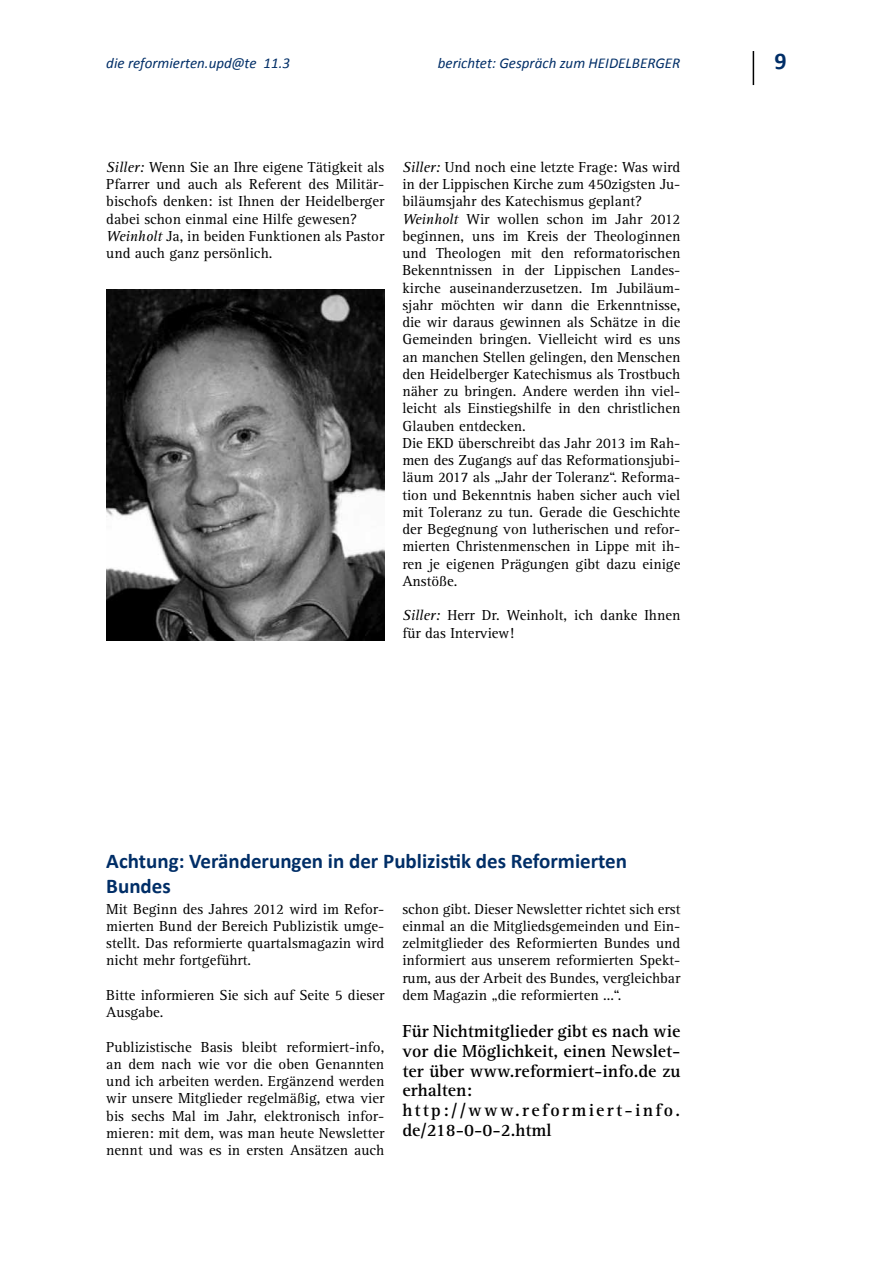
<style>
.page{position:relative;width:893px;height:1263px;background:#fff}
.page>*{position:absolute;margin:0;border:0;box-sizing:border-box;transform-origin:0 0}
.t1{font:700 24px "Calibri";color:#002e67}
.t2{font:700 21px/25.2px "Calibri";color:#002e67}
.t3{font:700 18px/19.8px "Rotis Serif";color:#000}
.t4{font:15px/17.2px "Rotis Serif";color:#000}
.t5{font:italic 15px "Calibri";color:#002e67}
.s1{font-style:italic}
</style>
<div class="page">
<hr style="left:753px;top:51px;width:1px;height:34px;background:#000">
<img style="left:106px;top:290px;width:278px;height:351px">
<p class="t5" style="left:106px;top:54px;width:185px">die reformierten.upd@te 11.3</p>
<p class="t5" style="left:438px;top:54px;width:244px">berichtet: Gespräch zum HEIDELBERGER</p>
<h1 class="t1" style="left:774px;top:46px;width:14px">9</h1>
<p class="t4" style="left:106px;top:159px;width:280px"><span class="s1">Siller:</span> Wenn Sie an Ihre eigene Tätigkeit als Pfarrer und auch als Referent des Militär&shy;bischofs denken: ist Ihnen der Heidelberger dabei schon einmal eine Hilfe gewesen?<br><span class="s1">Weinholt</span> Ja, in beiden Funktionen als Pastor und auch ganz persönlich.</p>
<p class="t4" style="left:402px;top:159px;width:280px"><span class="s1">Siller:</span> Und noch eine letzte Frage: Was wird in der Lippischen Kirche zum 450zigsten Ju&shy;biläumsjahr des Katechismus geplant?<br><span class="s1">Weinholt</span> Wir wollen schon im Jahr 2012 beginnen, uns im Kreis der Theologinnen und Theologen mit den reformatorischen Bekenntnissen in der Lippischen Landes&shy;kirche auseinanderzusetzen. Im Jubiläum&shy;sjahr möchten wir dann die Erkenntnisse, die wir daraus gewinnen als Schätze in die Gemeinden bringen. Vielleicht wird es uns an manchen Stellen gelingen, den Menschen den Heidelberger Katechismus als Trostbuch näher zu bringen. Andere werden ihn viel&shy;leicht als Einstiegshilfe in den christlichen Glauben entdecken.<br>Die EKD überschreibt das Jahr 2013 im Rah&shy;men des Zugangs auf das Reformationsjubi&shy;läum 2017 als „Jahr der Toleranz“. Reforma&shy;tion und Bekenntnis haben sicher auch viel mit Toleranz zu tun. Gerade die Geschichte der Begegnung von lutherischen und refor&shy;mierten Christenmenschen in Lippe mit ih&shy;ren je eigenen Prägungen gibt dazu einige Anstöße.</p>
<p class="t4" style="left:402px;top:607px;width:280px"><span class="s1">Siller:</span> Herr Dr. Weinholt, ich danke Ihnen für das Interview!</p>
<h2 class="t2" style="left:106px;top:847px;width:522px">Achtung: Veränderungen in der Publizistik des Reformierten<br>Bundes</h2>
<p class="t4" style="left:106px;top:900px;width:279px;text-align:justify">Mit Beginn des Jahres 2012 wird im Refor&shy;mierten Bund der Bereich Publizistik umge&shy;stellt. Das reformierte quartalsmagazin wird nicht mehr fortgeführt.</p>
<p class="t4" style="left:106px;top:987px;width:280px">Bitte informieren Sie sich auf Seite 5 dieser<br>Ausgabe.</p>
<p class="t4" style="left:106px;top:1038px;width:280px;text-align:justify">Publizistische Basis bleibt reformiert-info, an dem nach wie vor die oben Genannten und ich arbeiten werden. Ergänzend werden wir unsere Mitglieder regelmäßig, etwa vier bis sechs Mal im Jahr, elektronisch infor&shy;mieren: mit dem, was man heute Newsletter nennt und was es in ersten Ansätzen auch</p>
<p class="t4" style="left:402px;top:900px;width:280px;text-align:justify">schon gibt. Dieser Newsletter richtet sich erst einmal an die Mitgliedsgemeinden und Ein&shy;zelmitglieder des Reformierten Bundes und informiert aus unserem reformierten Spekt&shy;rum, aus der Arbeit des Bundes, vergleichbar dem Magazin „die reformierten ...“.</p>
<p class="t3" style="left:402px;top:1021px;width:280px">Für Nichtmitglieder gibt es nach wie vor die Möglichkeit, einen Newslet&shy;ter über www.reformiert-info.de zu erhalten: http://www.reformiert-info. de/218-0-0-2.html</p>
</div>
